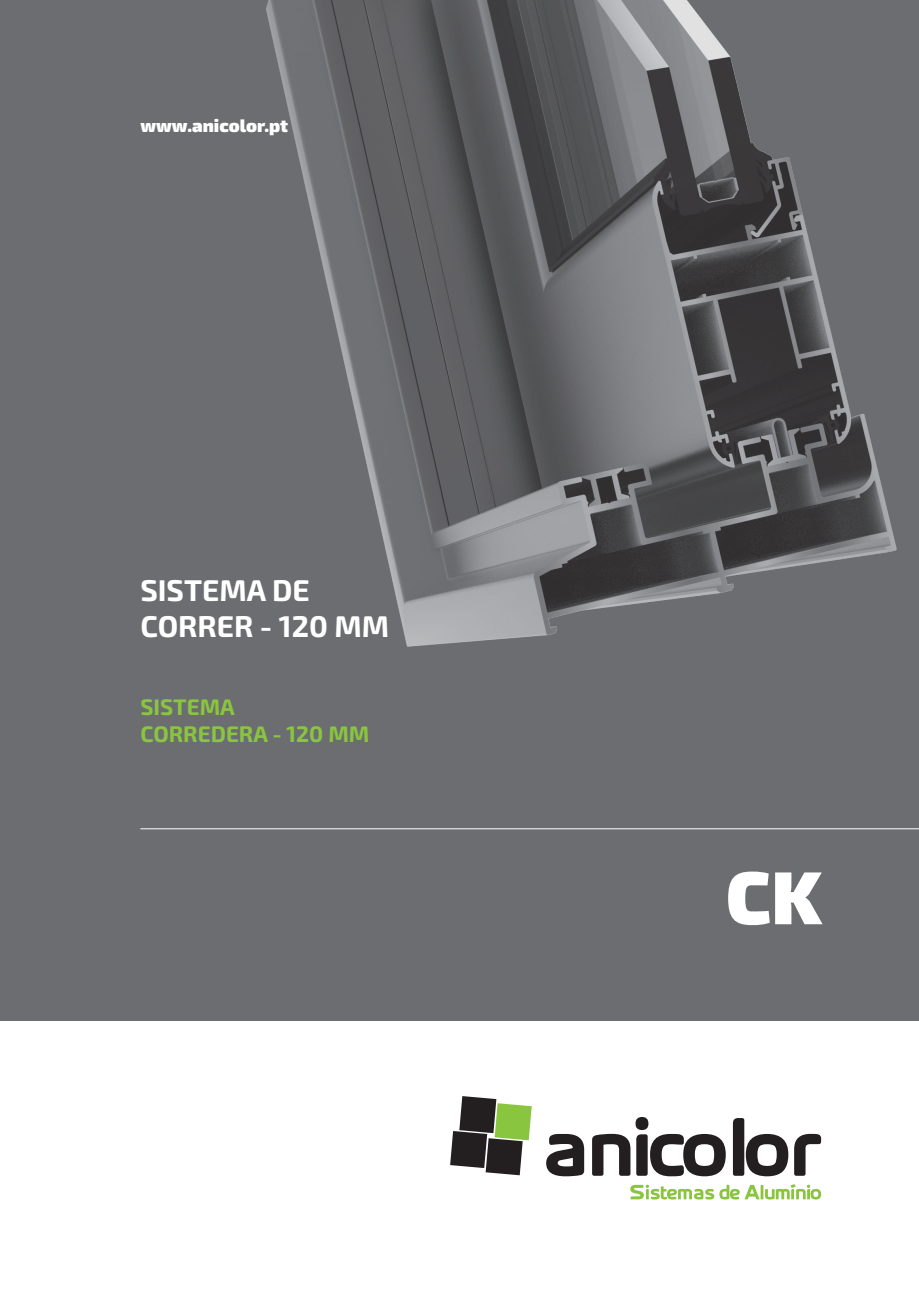
<style>
.page{position:relative;width:919px;height:1289px;background:#fff}
.page>*{position:absolute;margin:0;border:0;box-sizing:border-box;transform-origin:0 0}
.t1{font:900 75px "Exo 2.0";color:#fff}
.t2{font:700 30px/36px "Exo 2.0";color:#fff}
.t3{font:700 22.5px/27px "Exo 2.0";color:#8ac53f}
.t4{font:900 18px "Exo 2.0";color:#fff}
</style>
<div class="page">
<div style="left:0;top:0;width:918px;height:1020px;background:#6c6d70"></div>
<img style="left:266px;top:0;width:631px;height:647px">
<svg style="left:450px;top:1096px;width:81px;height:79px"></svg>
<svg style="left:546px;top:1117px;width:275px;height:59px"></svg>
<svg style="left:630px;top:1184px;width:191px;height:15px"></svg>
<hr style="left:140px;top:828px;width:778px;height:1px;background:#fff">
<p class="t4" style="left:140px;top:114px;width:149px">www.anicolor.pt</p>
<h2 class="t2" style="left:140px;top:572px;width:250px">SISTEMA DE<br>CORRER - 120 MM</h2>
<p class="t3" style="left:140px;top:694px;width:230px">SISTEMA<br>CORREDERA - 120 MM</p>
<h1 class="t1" style="left:725px;top:851px;width:98px">CK</h1>
</div>
